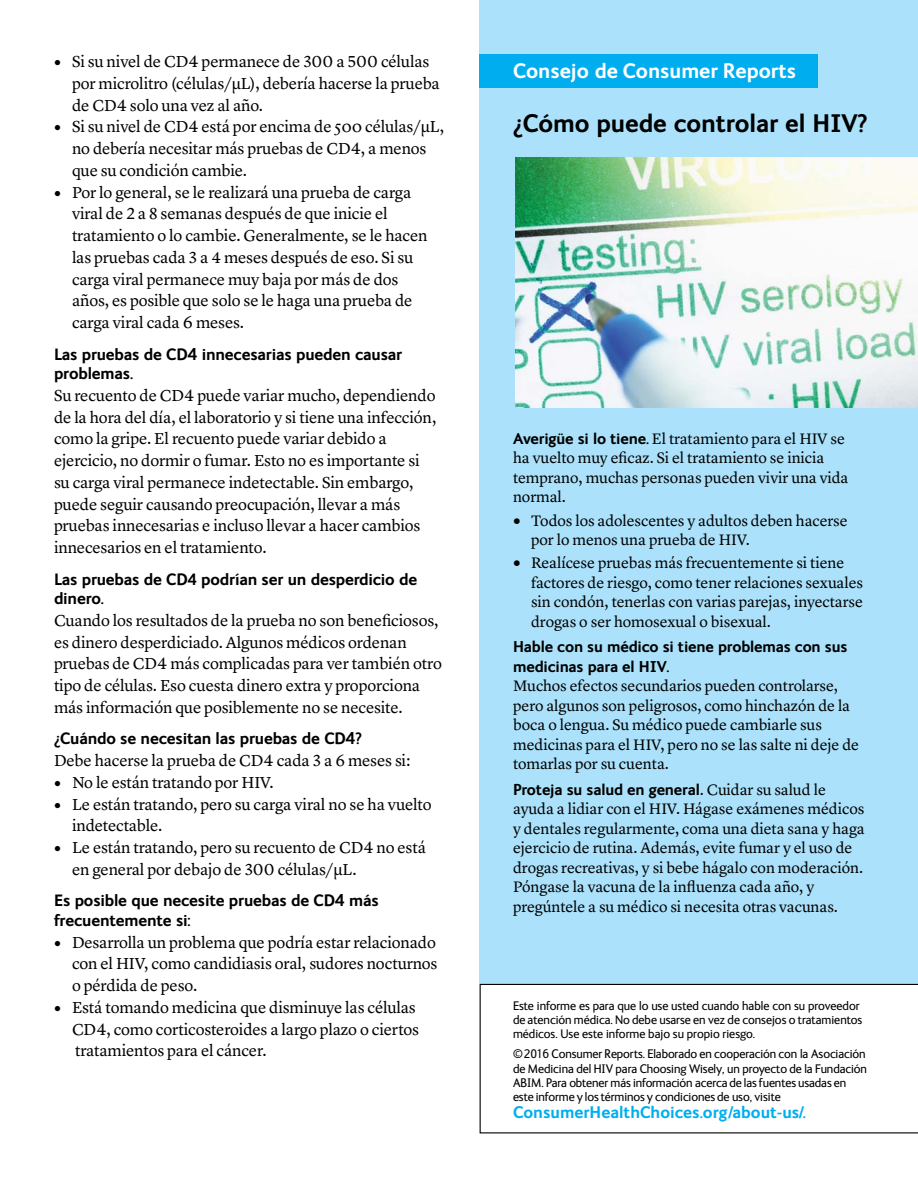
<style>
.page{position:relative;width:918px;height:1188px;background:#fff}
.page>*{position:absolute;margin:0;border:0;box-sizing:border-box;transform-origin:0 0}
._17_SubHd{font:700 25.5px "FS Ingrid";letter-spacing:-.005em;color:#000}
._17_SubHd-2{font:700 21px "FS Ingrid";color:#fff}
.MouseType{font:700 16.8px "FS Ingrid";color:#00aeef}
.BODYBULLETS{font:16.5px/21.8px "Lyon Text";letter-spacing:-.01em;color:#000}
._11Body_Subhd{font:700 16.5px/19.5px "FS Ingrid";letter-spacing:-.01em;color:#000}
._10_5BlueBox{font:15.75px/19.5px "Lyon Text";letter-spacing:-.005em;color:#000}
._1o_5BluBoxSUB{font:700 15.75px/19.5px "FS Ingrid";letter-spacing:-.01em;color:#000}
._10_5BlueBox-2{font:700 15.75px "FS Ingrid";letter-spacing:-.01em;color:#000}
.MouseType-2{font:12.75px/14.2px "FS Ingrid";letter-spacing:-.005em;color:#000}
.s1{font-family:"FS Ingrid";font-weight:700}
.s2{font-size:17.25px}
.s3{font-family:"Minion Pro";font-size:18px}
.s4{font-family:"FS Ingrid";font-weight:700;font-size:18px}
.s5{font-family:"Lyon Text";font-weight:400}
</style>
<div class="page">
<div style="left:479px;top:0;width:439px;height:984px;background:#abe1fa"></div>
<div style="left:479px;top:55px;width:339px;height:33px;background:#00aeef"></div>
<div style="left:479px;top:54px;width:331px;height:34px;background:#00aeef"></div>
<svg style="left:480px;top:984px;width:438px;height:149px"></svg>
<img style="left:515px;top:158px;width:403px;height:250px">
<p class="BODYBULLETS" style="left:72px;top:49px;width:369px;text-indent:-18px"><span class="s1">•</span> Si su nivel de CD<span class="s2">4</span> permanece de 300 a 500 células por microlitro (células/<span class="s3">µ</span>L), debería hacerse la prueba</p>
<p class="BODYBULLETS" style="left:72px;top:93px;width:193px">de CD<span class="s2">4</span> solo una vez al año.</p>
<p class="BODYBULLETS" style="left:54px;top:115px;width:392px;text-align:center"><span class="s1">•</span> Si su nivel de CD<span class="s2">4</span> está por encima de 500 células/<span class="s3">µ</span>L, no debería necesitar más pruebas de CD<span class="s2">4</span>, a menos</p>
<p class="BODYBULLETS" style="left:72px;top:158px;width:177px">que su condición cambie.</p>
<p class="BODYBULLETS" style="left:54px;top:180px;width:359px"><span class="s1">•</span> Por lo general, se le realizará una prueba de carga</p>
<p class="BODYBULLETS" style="left:72px;top:202px;width:317px">viral de 2 a 8 semanas después de que inicie el</p>
<p class="BODYBULLETS" style="left:72px;top:223px;width:357px">tratamiento o lo cambie. Generalmente, se le hacen</p>
<p class="BODYBULLETS" style="left:72px;top:245px;width:343px">las pruebas cada 3 a 4 meses después de eso. Si su</p>
<p class="BODYBULLETS" style="left:72px;top:267px;width:328px">carga viral permanece muy baja por más de dos</p>
<p class="BODYBULLETS" style="left:72px;top:289px;width:342px">años, es posible que solo se le haga una prueba de</p>
<p class="BODYBULLETS" style="left:72px;top:310px;width:174px">carga viral cada <span class="s2">6</span> meses.</p>
<p class="_11Body_Subhd" style="left:54px;top:344px;width:350px">Las pruebas de CD<span class="s2">4</span> innecesarias pueden causar</p>
<p class="_11Body_Subhd" style="left:54px;top:363px;width:81px">problemas.</p>
<p class="BODYBULLETS" style="left:54px;top:383px;width:384px;text-align:justify">Su recuento de CD<span class="s2">4</span> puede variar mucho, dependiendo de la hora del día, el laboratorio y si tiene una infección, como la gripe. El recuento puede variar debido a</p>
<p class="BODYBULLETS" style="left:54px;top:448px;width:367px">ejercicio, no dormir o fumar. Esto no es importante si</p>
<p class="BODYBULLETS" style="left:54px;top:470px;width:361px">su carga viral permanece indetectable. Sin embargo,</p>
<p class="BODYBULLETS" style="left:54px;top:492px;width:348px">puede seguir causando preocupación, llevar a más</p>
<p class="BODYBULLETS" style="left:54px;top:514px;width:368px">pruebas innecesarias e incluso llevar a hacer cambios</p>
<p class="BODYBULLETS" style="left:54px;top:535px;width:214px">innecesarios en el tratamiento.</p>
<p class="_11Body_Subhd" style="left:54px;top:569px;width:365px">Las pruebas de CD4 podrían ser un desperdicio de dinero.</p>
<p class="BODYBULLETS" style="left:54px;top:608px;width:386px">Cuando los resultados de la prueba no son beneficiosos, es dinero desperdiciado. Algunos médicos ordenan</p>
<p class="BODYBULLETS" style="left:54px;top:652px;width:389px">pruebas de CD<span class="s2">4</span> más complicadas para ver también otro tipo de células. Eso cuesta dinero extra y proporciona más información que posiblemente no se necesite.</p>
<p class="_11Body_Subhd" style="left:54px;top:728px;width:309px">¿Cuándo se necesitan las pruebas de CD<span class="s2">4</span>?</p>
<p class="BODYBULLETS" style="left:54px;top:748px;width:358px">Debe hacerse la prueba de CD<span class="s2">4</span> cada 3 a 6 meses si:</p>
<p class="BODYBULLETS" style="left:54px;top:770px;width:221px"><span class="s1">•</span> No le están tratando por HIV.</p>
<p class="BODYBULLETS" style="left:72px;top:792px;width:361px;text-indent:-18px"><span class="s1">•</span> Le están tratando, pero su carga viral no se ha vuelto indetectable.</p>
<p class="BODYBULLETS" style="left:54px;top:835px;width:373px"><span class="s1">•</span> Le están tratando, pero su recuento de CD<span class="s2">4</span> no está</p>
<p class="BODYBULLETS" style="left:72px;top:857px;width:286px">en general por debajo de 300 células/<span class="s3">µ</span>L.</p>
<p class="_11Body_Subhd" style="left:54px;top:890px;width:326px">Es posible que necesite pruebas de CD<span class="s2">4</span> más</p>
<p class="_11Body_Subhd" style="left:54px;top:910px;width:138px">frecuentemente si:</p>
<p class="BODYBULLETS" style="left:54px;top:930px;width:385px;text-align:right"><span class="s1">•</span> Desarrolla un problema que podría estar relacionado con el HIV, como candidiasis oral, sudores nocturnos</p>
<p class="BODYBULLETS" style="left:72px;top:973px;width:127px">o pérdida de peso.</p>
<p class="BODYBULLETS" style="left:54px;top:995px;width:367px;text-align:right"><span class="s1">•</span> Está tomando medicina que disminuye las células<br>CD<span class="s2">4</span>, como corticosteroides a largo plazo o ciertos</p>
<p class="BODYBULLETS" style="left:75px;top:1039px;width:193px">tratamientos para el cáncer.</p>
<p class="_17_SubHd-2" style="left:513px;top:57px;width:285px">Consejo de Consumer Reports</p>
<p class="_17_SubHd" style="left:513px;top:107px;width:356px">¿Cómo puede controlar el HIV?</p>
<p class="_10_5BlueBox" style="left:513px;top:428px;width:333px"><span class="s1">Averigüe si lo tiene.</span> El tratamiento para el HIV se</p>
<p class="_10_5BlueBox" style="left:513px;top:447px;width:313px">ha vuelto muy eficaz. Si el tratamiento se inicia</p>
<p class="_10_5BlueBox" style="left:513px;top:467px;width:337px">temprano, muchas personas pueden vivir una vida normal.</p>
<p class="_10_5BlueBox" style="left:513px;top:509px;width:336px"><span class="s4">•</span> Todos los adolescentes y adultos deben hacerse</p>
<p class="_10_5BlueBox" style="left:531px;top:529px;width:220px">por lo menos una prueba de HIV.</p>
<p class="_10_5BlueBox" style="left:531px;top:552px;width:333px;text-indent:-18px"><span class="s4">•</span> Realícese pruebas más frecuentemente si tiene factores de riesgo, como tener relaciones sexuales</p>
<p class="_10_5BlueBox" style="left:531px;top:591px;width:333px">sin condón, tenerlas con varias parejas, inyectarse drogas o ser homosexual o bisexual.</p>
<p class="_1o_5BluBoxSUB" style="left:513px;top:637px;width:336px">Hable con su médico si tiene problemas con sus medicinas para el HIV.</p>
<p class="_10_5BlueBox" style="left:513px;top:675px;width:327px">Muchos efectos secundarios pueden controlarse,</p>
<p class="_10_5BlueBox" style="left:513px;top:695px;width:339px">pero algunos son peligrosos, como hinchazón de la boca o lengua. Su médico puede cambiarle sus</p>
<p class="_10_5BlueBox" style="left:513px;top:734px;width:348px">medicinas para el HIV, pero no se las salte ni deje de tomarlas por su cuenta.</p>
<p class="_10_5BlueBox-2" style="left:513px;top:779px;width:314px">Proteja su salud en general<span class="s5">. Cuidar su salud le</span></p>
<p class="_10_5BlueBox" style="left:513px;top:798px;width:353px">ayuda a lidiar con el HIV. Hágase exámenes médicos y dentales regularmente, coma una dieta sana y haga ejercicio de rutina. Además, evite fumar y el uso de drogas recreativas, y si bebe hágalo con moderación.<br>Póngase la vacuna de la influenza cada año, y</p>
<p class="_10_5BlueBox" style="left:513px;top:896px;width:326px">pregúntele a su médico si necesita otras vacunas.</p>
<p class="MouseType-2" style="left:513px;top:998px;width:348px">Este informe es para que lo use usted cuando hable con su proveedor</p>
<p class="MouseType-2" style="left:513px;top:1012px;width:351px">de atención médica. No debe usarse en vez de consejos o tratamientos</p>
<p class="MouseType-2" style="left:513px;top:1026px;width:244px">médicos. Use este informe bajo su propio riesgo.</p>
<p class="MouseType-2" style="left:513px;top:1046px;width:354px">© 2016 Consumer Reports. Elaborado en cooperación con la Asociación</p>
<p class="MouseType-2" style="left:513px;top:1061px;width:355px">de Medicina del HIV para Choosing Wisely, un proyecto de la Fundación<br>ABIM. Para obtener más información acerca de las fuentes usadas en</p>
<p class="MouseType-2" style="left:513px;top:1089px;width:269px">este informe y los términos y condiciones de uso, visite</p>
<p class="MouseType" style="left:513px;top:1101px;width:295px">ConsumerHealthChoices.org/about-us/.</p>
</div>
